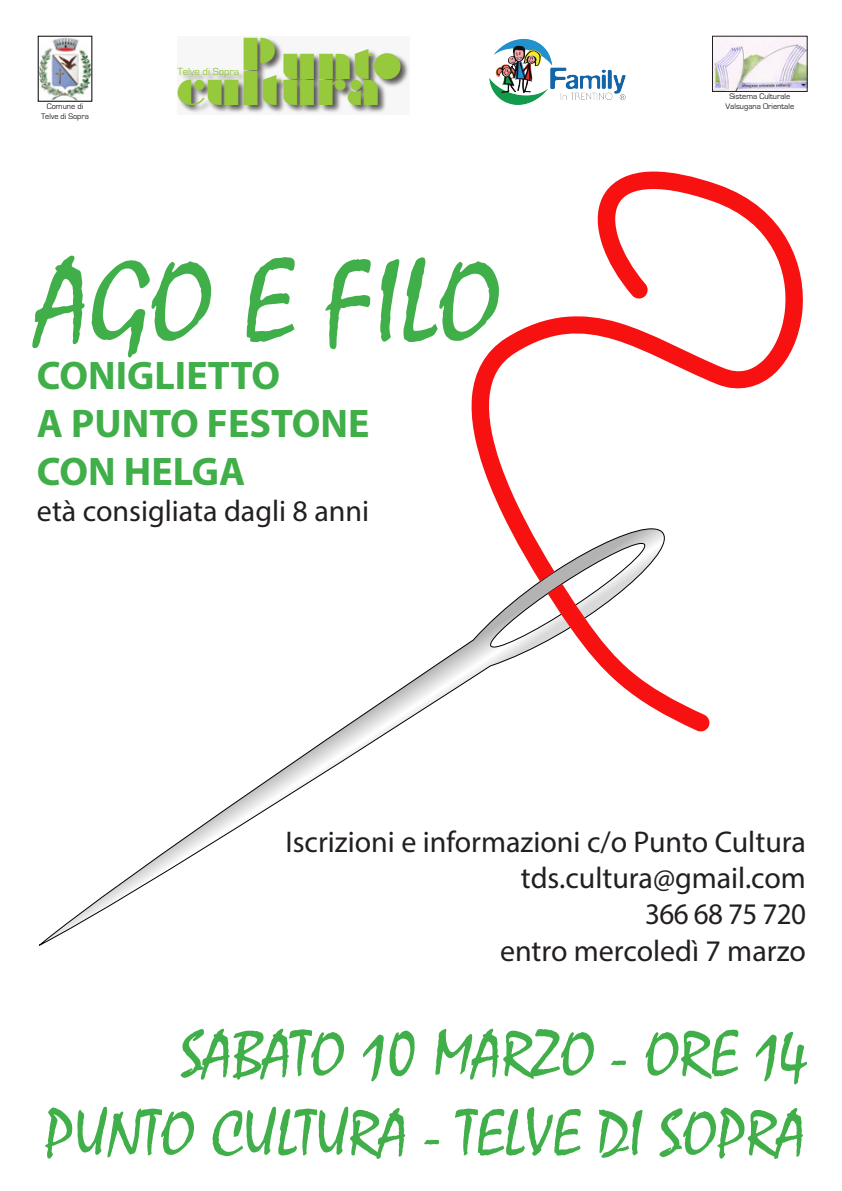
<style>
.page{position:relative;width:842px;height:1191px;background:#fff}
.page>*{position:absolute;margin:0;border:0;box-sizing:border-box;transform-origin:0 0}
.t1{font:120px "Mistral";color:#40ae49}
.t2{font:109.6px "Braggadocio";color:#96c93c}
.t3{font:66px/79.2px "Mistral";color:#40ae49;text-align:right}
.t4{font:44.8px "Braggadocio";color:#96c93c}
.t5{font:700 40px/48px "Myriad Pro";color:#40ae49}
.t6{font:30px/36px "Myriad Pro";color:#231f20;text-align:right}
.t7{font:10.7px "Eurostile";color:#96c93c}
.t8{font:8.3px/9.9px "Eurostile";color:#231f20;text-align:center}
</style>
<div class="page">
<div style="left:177px;top:36px;width:233px;height:79px;background:#231f20;opacity:.75"></div>
<img style="left:40px;top:38px;width:50px;height:61px">
<img style="left:714px;top:38px;width:91px;height:52px">
<div style="left:712px;top:36px;width:95px;height:56px;border:1px solid #231f20"></div>
<svg style="left:39px;top:641px;width:431px;height:304px"></svg>
<svg style="left:470px;top:171px;width:333px;height:561px"></svg>
<img style="left:489px;top:38px;width:137px;height:67px">
<p class="t8" style="left:41px;top:102px;width:49px">Comune di<br>Telve di Sopra</p>
<h3 class="t4" style="left:241px;top:44px;width:134px">punt</h3>
<h2 class="t2" style="left:370px;top:-6px;width:34px">.</h2>
<p class="t7" style="left:177px;top:66px;width:63px">Telve di Sopra</p>
<h3 class="t4" style="left:176px;top:70px;width:205px">cultura</h3>
<h1 class="t1" style="left:37px;top:251px;width:465px">AGO E FILO</h1>
<h3 class="t5" style="left:37px;top:350px;width:334px">CONIGLIETTO<br>A PUNTO FESTONE<br>CON HELGA</h3>
<p class="t6" style="left:37px;top:492px;width:334px">età consigliata dagli 8 anni</p>
<p class="t8" style="left:725px;top:92px;width:70px">Sistema Culturale<br>Valsugana Orientale</p>
<p class="t6" style="left:285px;top:824px;width:522px">Iscrizioni e informazioni c/o Punto Cultura tds.cultura@gmail.com<br>366 68 75 720<br>entro mercoledì 7 marzo</p>
<h3 class="t3" style="left:45px;top:1019px;width:763px">SABATO 10 MARZO -- ORE 14<br>PUNTO CULTURA -- TELVE DI SOPRA</h3>
</div>
